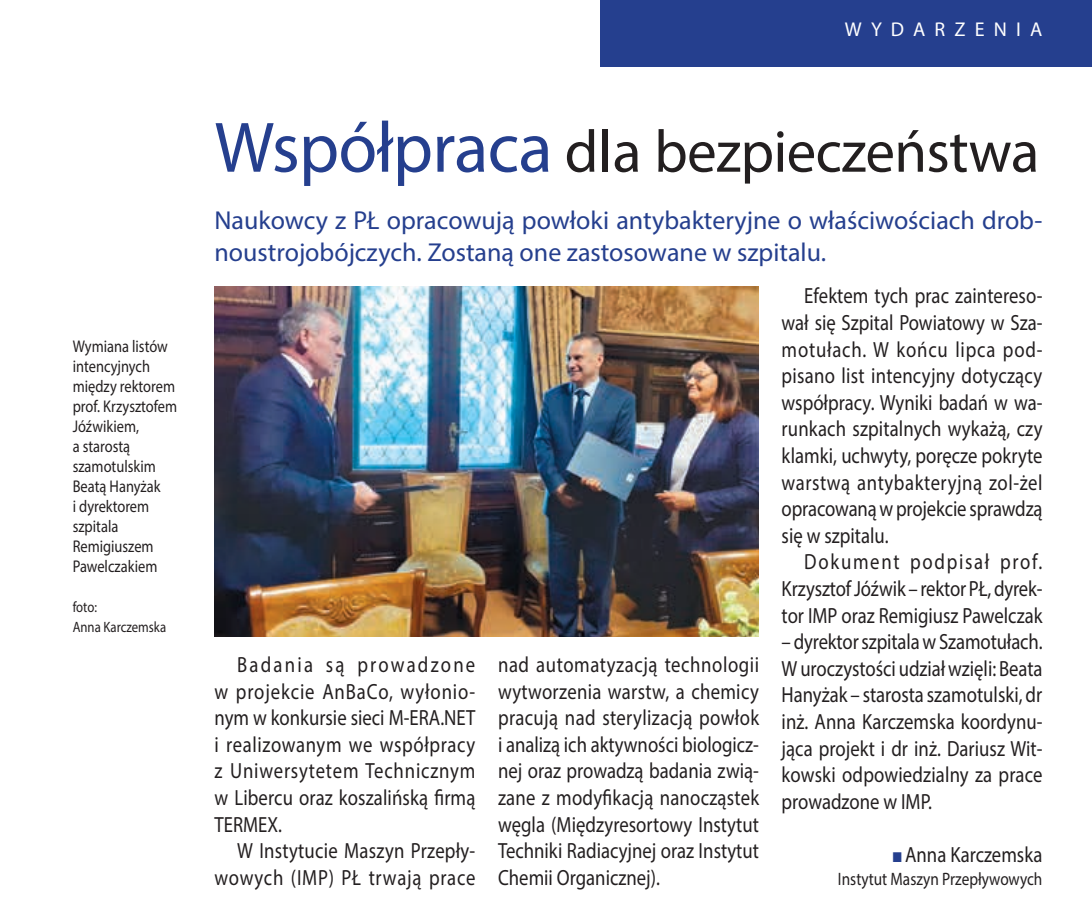
<style>
.page{position:relative;width:1092px;height:916px;background:#fff}
.page>*{position:absolute;margin:0;border:0;box-sizing:border-box;transform-origin:0 0}
.t1{font:60px "Myriad Pro";letter-spacing:-.01em;color:#231f20}
.t2{font:26px/32px "Myriad Pro";color:#253f8e}
.t3{font:22px/26.6px "Myriad Pro";color:#231f20;text-align:justify;scale:.85 1}
.t4{font:22px/26.6px "Myriad Pro";letter-spacing:.02em;color:#231f20;text-align:right;scale:.85 1}
.t5{font:20px "Myriad Pro";letter-spacing:.46em;color:#fff}
.t6{font:18px "Myriad Pro";color:#231f20;scale:.85 1}
.t7{font:17px/20px "Myriad Pro";color:#231f20;scale:.85 1}
.t8{font:15px/20px "Myriad Pro";color:#231f20;scale:.85 1}
.s1{font-size:72px;color:#253f8e}
.s2{font-family:"Dixieland Normal";font-size:14px;color:#253f8e}
</style>
<div class="page">
<div style="left:600px;top:0;width:492px;height:67px;background:#253f8e"></div>
<img style="left:214px;top:287px;width:545px;height:349px">
<p class="t7" style="left:73px;top:336px;width:124px">Wymiana listów intencyjnych między rektorem prof. Krzysztofem<br>Jóźwikiem,<br>a starostą szamotulskim<br>Beatą Hanyżak<br>i dyrektorem szpitala<br>Remigiuszem<br>Pawelczakiem</p>
<p class="t8" style="left:73px;top:596px;width:112px">foto:<br>Anna Karczemska</p>
<p class="t5" style="left:845px;top:17px;width:199px">WYDARZENIA</p>
<h1 class="t1" style="left:214px;top:115px;width:826px"><span class="s1">Współpraca</span> dla bezpieczeństwa</h1>
<p class="t2" style="left:214px;top:204px;width:829px">Naukowcy z PŁ opracowują powłoki antybakteryjne o właściwościach drob&shy;noustrojobójczych. Zostaną one zastosowane w szpitalu.</p>
<p class="t3" style="left:214px;top:651px;width:308px;text-indent:23px">Badania są prowadzone w projekcie AnBaCo, wyłonio&shy;nym w konkursie sieci M-ERA.NET i realizowanym we współpracy z Uniwersytetem Technicznym w Libercu oraz koszalińską firmą TERMEX.</p>
<p class="t4" style="left:214px;top:837px;width:308px">W Instytucie Maszyn Przepły&shy;wowych (IMP) PŁ trwają prace</p>
<p class="t3" style="left:498px;top:651px;width:309px">nad automatyzacją technologii wytworzenia warstw, a chemicy pracują nad sterylizacją powłok i analizą ich aktywności biologicz&shy;nej oraz prowadzą badania zwią&shy;zane z modyfikacją nanocząstek węgla (Międzyresortowy Instytut Techniki Radiacyjnej oraz Instytut Chemii Organicznej).</p>
<p class="t3" style="left:781px;top:282px;width:309px;text-indent:23px">Efektem tych prac zaintereso&shy;wał się Szpital Powiatowy w Sza&shy;motułach. W końcu lipca pod&shy;pisano list intencyjny dotyczący współpracy. Wyniki badań w wa&shy;runkach szpitalnych wykażą, czy klamki, uchwyty, poręcze pokryte warstwą antybakteryjną zol-żel opracowaną w projekcie sprawdzą się w szpitalu.</p>
<p class="t3" style="left:781px;top:548px;width:308px;text-indent:23px">Dokument podpisał prof.<br>Krzysztof Jóźwik – rektor PŁ, dyrek&shy;tor IMP oraz Remigiusz Pawelczak</p>
<p class="t3" style="left:781px;top:628px;width:309px">– dyrektor szpitala w Szamotułach.<br>W uroczystości udział wzięli: Beata Hanyżak – starosta szamotulski, dr inż. Anna Karczemska koordynu&shy;jąca projekt i dr inż. Dariusz Wit&shy;kowski odpowiedzialny za prace prowadzone w IMP.</p>
<p class="t3" style="left:893px;top:841px;width:178px"><span class="s2">n</span> Anna Karczemska</p>
<p class="t6" style="left:838px;top:868px;width:242px">Instytut Maszyn Przepływowych</p>
</div>
